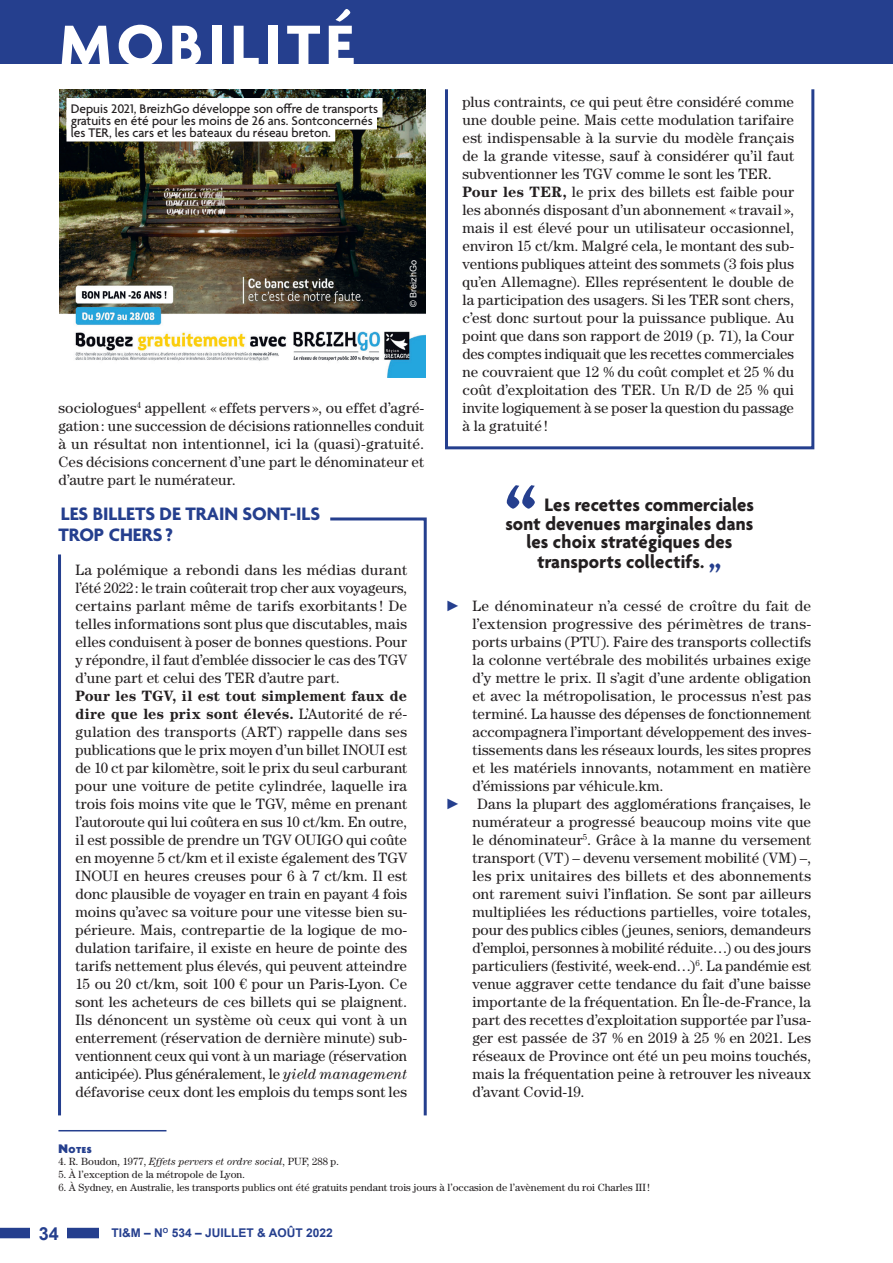
<style>
.page{position:relative;width:893px;height:1263px;background:#fff}
.page>*{position:absolute;margin:0;border:0;box-sizing:border-box;transform-origin:0 0}
.t1{font:700 78px "Agenda";color:#253f8e}
.t2{font:700 63px "Agenda";letter-spacing:.08em;color:#fff}
.t3{font:700 30px "Agenda";color:#253f8e}
.t4{font:700 19.5px "Agenda";letter-spacing:.01em;color:#231f20}
.t5{font:700 19.5px/20.7px "Agenda";color:#253f8e}
.t6{font:700 18px "Arial";color:#253f8e}
.t7{font:15px/18px "Century Std";letter-spacing:.005em;color:#231f20;text-align:justify}
.t8{font:15px "Century Std";letter-spacing:.025em;color:#231f20}
.t9{font:500 13.5px/12px "Agenda";color:#231f20}
.t10{font:700 12px "Arial";color:#253f8e}
.t11{font:10.5px "Century Std";color:#231f20}
.t12{font:900 9.45px "Agenda";color:#253f8e}
.t13{font:9px "Arial";color:#fff}
.s1{font-weight:700}
.s2{font-style:italic}
.s3{font-family:"Arial";color:#253f8e}
.s4{font-size:13.5px}
</style>
<div class="page">
<div style="left:0;top:1228px;width:276px;height:10px;background:#253f8e"></div>
<div style="left:31px;top:1216px;width:36px;height:34px;background:#fff"></div>
<div style="left:99px;top:1216px;width:335px;height:34px;background:#fff"></div>
<div style="left:0;top:0;width:893px;height:64px;background:#253f8e"></div>
<hr style="left:58px;top:1130px;width:108px;height:1px;background:#253f8e">
<svg style="left:330px;top:517px;width:97px;height:599px"></svg>
<hr style="left:58px;top:554px;width:3px;height:561px;background:#253f8e">
<div style="left:445px;top:88px;width:369px;height:361px;border:3px solid #253f8e"></div>
<img style="left:60px;top:89px;width:365px;height:288px">
<div style="left:66px;top:98px;width:317px;height:19px;background:#fff"></div>
<div style="left:66px;top:110px;width:311px;height:19px;background:#fff"></div>
<div style="left:66px;top:122px;width:269px;height:19px;background:#fff"></div>
<h2 class="t2" style="left:60px;top:12px;width:296px">MOBILITÉ</h2>
<p class="t9" style="left:71px;top:104px;width:309px">Depuis 2021, BreizhGo développe son offre de transports gratuits en été pour les moins de 26 ans. Sontconcernés les TER, les cars et les bateaux du réseau breton.</p>
<p class="t13" style="left:407px;top:307px;width:48px;rotate:-90deg">© BreizhGo</p>
<p class="t7" style="left:58px;top:399px;width:367px">sociologues<sup>4</sup> appellent «effets pervers », ou effet d’agré&shy;gation: une succession de décisions rationnelles conduit à un résultat non intentionnel, ici la (quasi)-gratuité.<br>Ces décisions concernent d’une part le dénominateur et d’autre part le numérateur.</p>
<h3 class="t5" style="left:58px;top:504px;width:263px">LES BILLETS DE TRAIN SONT-ILS<br>TROP CHERS?</h3>
<p class="t7" style="left:75px;top:561px;width:333px">La polémique a rebondi dans les médias durant l’été 2022: le train coûterait trop cher aux voyageurs, certains parlant même de tarifs exorbitants ! De telles informations sont plus que discutables, mais elles conduisent à poser de bonnes questions. Pour y répondre, il faut d’emblée dissocier le cas des TGV d’une part et celui des TER d’autre part.</p>
<p class="t7" style="left:75px;top:687px;width:333px"><span class="s1">Pour les TGV, il est tout simplement faux de dire que les prix sont élevés.</span> L’Autorité de ré&shy;gulation des transports (ART) rappelle dans ses publications que le prix moyen d’un billet INOUI est de 10 ct par kilomètre, soit le prix du seul carburant pour une voiture de petite cylindrée, laquelle ira trois fois moins vite que le TGV, même en prenant l’autoroute qui lui coûtera en sus 10 ct/km. En outre, il est possible de prendre un TGV OUIGO qui coûte en moyenne 5 ct/km et il existe également des TGV INOUI en heures creuses pour 6 à 7 ct/km. Il est donc plausible de voyager en train en payant 4 fois moins qu’avec sa voiture pour une vitesse bien su&shy;périeure. Mais, contrepartie de la logique de mo&shy;dulation tarifaire, il existe en heure de pointe des tarifs nettement plus élevés, qui peuvent atteindre 15 ou 20 ct/km, soit 100 € pour un Paris-Lyon. Ce sont les acheteurs de ces billets qui se plaignent.<br>Ils dénoncent un système où ceux qui vont à un enterrement (réservation de dernière minute) sub&shy;ventionnent ceux qui vont à un mariage (réservation anticipée). Plus généralement, le <span class="s2">yield management </span>défavorise ceux dont les emplois du temps sont les</p>
<p class="t7" style="left:462px;top:93px;width:333px;text-align:left">plus contraints, ce qui peut être considéré comme une double peine. Mais cette modulation tarifaire est indispensable à la survie du modèle français de la grande vitesse, sauf à considérer qu’il faut subventionner les TGV comme le sont les TER.<br><span class="s1">Pour les TER,</span> le prix des billets est faible pour les abonnés disposant d’un abonnement <span class="s1">«</span> travail <span class="s1">»</span>, mais il est élevé pour un utilisateur occasionnel, environ 15 ct/km. Malgré cela, le montant des sub&shy;ventions publiques atteint des sommets (3 fois plus qu’en Allemagne). Elles représentent le double de la participation des usagers. Si les TER sont chers, c’est donc surtout pour la puissance publique. Au point que dans son rapport de 2019 (p. 71), la Cour des comptes indiquait que les recettes commerciales ne couvraient que 12 % du coût complet et 25 % du coût d’exploitation des TER. Un R/D de 25 % qui invite logiquement à se poser la question du passage à la gratuité!</p>
<h1 class="t1" style="left:505px;top:469px;width:34px">“</h1>
<h3 class="t4" style="left:544px;top:494px;width:211px">Les recettes commerciales</h3>
<h3 class="t4" style="left:505px;top:513px;width:249px">sont devenues marginales dans</h3>
<h3 class="t4" style="left:526px;top:531px;width:207px">les choix stratégiques des</h3>
<h3 class="t4" style="left:537px;top:551px;width:168px">transports collectifs.</h3>
<h3 class="t3" style="left:709px;top:557px;width:14px">”</h3>
<p class="t8" style="left:445px;top:597px;width:367px"><span class="s3">►</span> Le dénominateur n’a cessé de croître du fait de</p>
<p class="t7" style="left:472px;top:615px;width:340px">l’extension progressive des périmètres de trans-</p>
<p class="t7" style="left:472px;top:633px;width:340px">ports urbains (PTU). Faire des transports collectifs</p>
<p class="t7" style="left:472px;top:651px;width:340px">la colonne vertébrale des mobilités urbaines exige</p>
<p class="t7" style="left:472px;top:669px;width:340px">d’y mettre le prix. Il s’agit d’une ardente obligation</p>
<p class="t7" style="left:472px;top:687px;width:340px">et avec la métropolisation, le processus n’est pas</p>
<p class="t7" style="left:472px;top:705px;width:340px">terminé. La hausse des dépenses de fonctionnement</p>
<p class="t7" style="left:472px;top:723px;width:340px">accompagnera l’important développement des inves-</p>
<p class="t7" style="left:472px;top:741px;width:340px">tissements dans les réseaux lourds, les sites propres</p>
<p class="t7" style="left:472px;top:759px;width:340px">et les matériels innovants, notamment en matière</p>
<p class="t7" style="left:472px;top:777px;width:193px">d’émissions par véhicule.km.</p>
<p class="t7" style="left:445px;top:795px;width:367px"><span class="s3">►</span> Dans la plupart des agglomérations françaises, le</p>
<p class="t7" style="left:472px;top:813px;width:340px">numérateur a progressé beaucoup moins vite que</p>
<p class="t7" style="left:472px;top:831px;width:340px">le dénominateur<sup>5</sup>. Grâce à la manne du versement</p>
<p class="t7" style="left:472px;top:849px;width:340px">transport (VT) – devenu versement mobilité (VM) –,</p>
<p class="t7" style="left:472px;top:867px;width:340px">les prix unitaires des billets et des abonnements</p>
<p class="t7" style="left:472px;top:885px;width:340px">ont rarement suivi l’inflation. Se sont par ailleurs</p>
<p class="t7" style="left:472px;top:903px;width:340px">multipliées les réductions partielles, voire totales,</p>
<p class="t7" style="left:472px;top:921px;width:340px">pour des publics cibles (jeunes, seniors, demandeurs</p>
<p class="t7" style="left:472px;top:939px;width:340px">d’emploi, personnes à mobilité réduite…) ou des jours</p>
<p class="t7" style="left:472px;top:957px;width:340px">particuliers (festivité, week-end…)<sup>6</sup>. La pandémie est</p>
<p class="t7" style="left:472px;top:975px;width:340px">venue aggraver cette tendance du fait d’une baisse</p>
<p class="t7" style="left:472px;top:993px;width:340px">importante de la fréquentation. En Île-de-France, la</p>
<p class="t7" style="left:472px;top:1011px;width:340px">part des recettes d’exploitation supportée par l’usa-</p>
<p class="t7" style="left:472px;top:1029px;width:340px">ger est passée de 37 % en 2019 à 25 % en 2021. Les</p>
<p class="t7" style="left:472px;top:1047px;width:340px">réseaux de Province ont été un peu moins touchés,</p>
<p class="t7" style="left:472px;top:1065px;width:340px">mais la fréquentation peine à retrouver les niveaux</p>
<p class="t7" style="left:472px;top:1083px;width:114px">d’avant Covid-19.</p>
<p class="t12" style="left:58px;top:1144px;width:35px"><span class="s4">N</span>OTES</p>
<p class="t11" style="left:58px;top:1155px;width:282px">4. R. Boudon, 1977, <span class="s2">Effets pervers et ordre social</span>, PUF, 288 p.</p>
<p class="t11" style="left:58px;top:1168px;width:188px">5. À l’exception de la métropole de Lyon.</p>
<p class="t11" style="left:58px;top:1181px;width:593px">6. À Sydney, en Australie, les transports publics ont été gratuits pendant trois jours à l’occasion de l’avènement du roi Charles III!</p>
<p class="t6" style="left:39px;top:1221px;width:22px">34</p>
<p class="t10" style="left:112px;top:1225px;width:223px">TI&amp;M – N<sup>O</sup> 534 – JUILLET &amp; AOÛT 2022</p>
</div>
